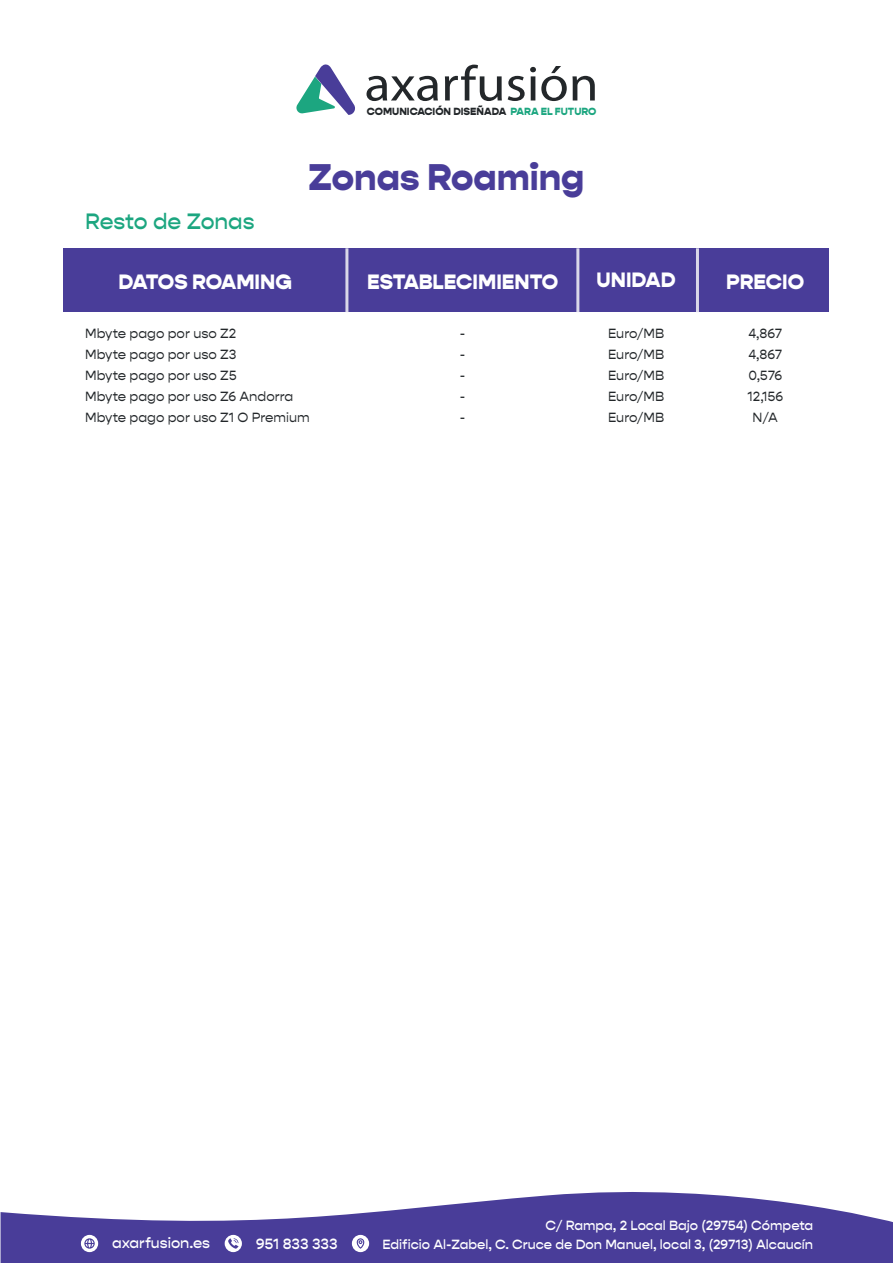
<style>
.page{position:relative;width:893px;height:1263px;background:#fff}
.page>*{position:absolute;margin:0;border:0;box-sizing:border-box;transform-origin:0 0}
.t1{font:900 37.5px "Gopher";color:#493d99}
.t2{font:500 22.5px "Gopher";color:#1ca680}
.t3{font:900 21px "Gopher";color:#fff}
.t4{font:500 15px "Gopher";color:#fff}
.t5{font:13.5px/21px "Gopher";color:#23272a;text-align:justify}
.t6{font:500 13.5px "Gopher";color:#fff}
.t7{font:900 10.5px "Gopher";color:#23272a}
.s1{color:#1ca680}
</style>
<div class="page">
<svg style="left:1px;top:1192px;width:892px;height:71px;fill:#493d99"></svg>
<svg style="left:352px;top:1235px;width:17px;height:17px"></svg>
<svg style="left:81px;top:1235px;width:17px;height:17px"></svg>
<svg style="left:225px;top:1235px;width:17px;height:17px"></svg>
<svg style="left:296px;top:64px;width:59px;height:51px"></svg>
<svg style="left:366px;top:76px;width:72px;height:25px"></svg>
<svg style="left:445px;top:65px;width:57px;height:36px"></svg>
<svg style="left:508px;top:66px;width:87px;height:35px"></svg>
<div style="left:64px;top:248px;width:765px;height:64px;background:#493d99"></div>
<hr style="left:345px;top:248px;width:3px;height:64px;background:#dad7e9">
<hr style="left:576px;top:248px;width:3px;height:64px;background:#dad7e9">
<hr style="left:696px;top:248px;width:3px;height:64px;background:#dad7e9">
<p class="t7" style="left:367px;top:105px;width:231px">COMUNICACIÓN DISEÑADA <span class="s1">PARA EL FUTURO</span></p>
<h2 class="t2" style="left:85px;top:211px;width:171px">Resto de Zonas</h2>
<h1 class="t1" style="left:309px;top:156px;width:277px">Zonas Roaming</h1>
<h3 class="t3" style="left:119px;top:270px;width:175px">DATOS ROAMING</h3>
<p class="t5" style="left:85px;top:323px;width:226px;text-align:left">Mbyte pago por uso Z2<br>Mbyte pago por uso Z3<br>Mbyte pago por uso Z5<br>Mbyte pago por uso Z6 Andorra<br>Mbyte pago por uso Z1 O Premium</p>
<h3 class="t3" style="left:367px;top:270px;width:193px">ESTABLECIMIENTO</h3>
<h3 class="t3" style="left:597px;top:268px;width:81px">UNIDAD</h3>
<h3 class="t3" style="left:726px;top:270px;width:79px">PRECIO</h3>
<p class="t5" style="left:460px;top:323px;width:7px">- - - - -</p>
<p class="t5" style="left:608px;top:323px;width:58px">Euro/MB Euro/MB Euro/MB Euro/MB Euro/MB</p>
<p class="t5" style="left:747px;top:323px;width:37px;text-align:center">4,867<br>4,867<br>0,576<br>12,156<br>N/A</p>
<p class="t6" style="left:546px;top:1219px;width:269px">C/ Rampa, 2 Local Bajo (29754) Cómpeta</p>
<p class="t4" style="left:112px;top:1236px;width:99px">axarfusion.es</p>
<p class="t4" style="left:256px;top:1237px;width:83px">951 833 333</p>
<p class="t6" style="left:382px;top:1238px;width:432px">Edificio Al-Zabel, C. Cruce de Don Manuel, local 3, (29713) Alcaucín</p>
</div>
